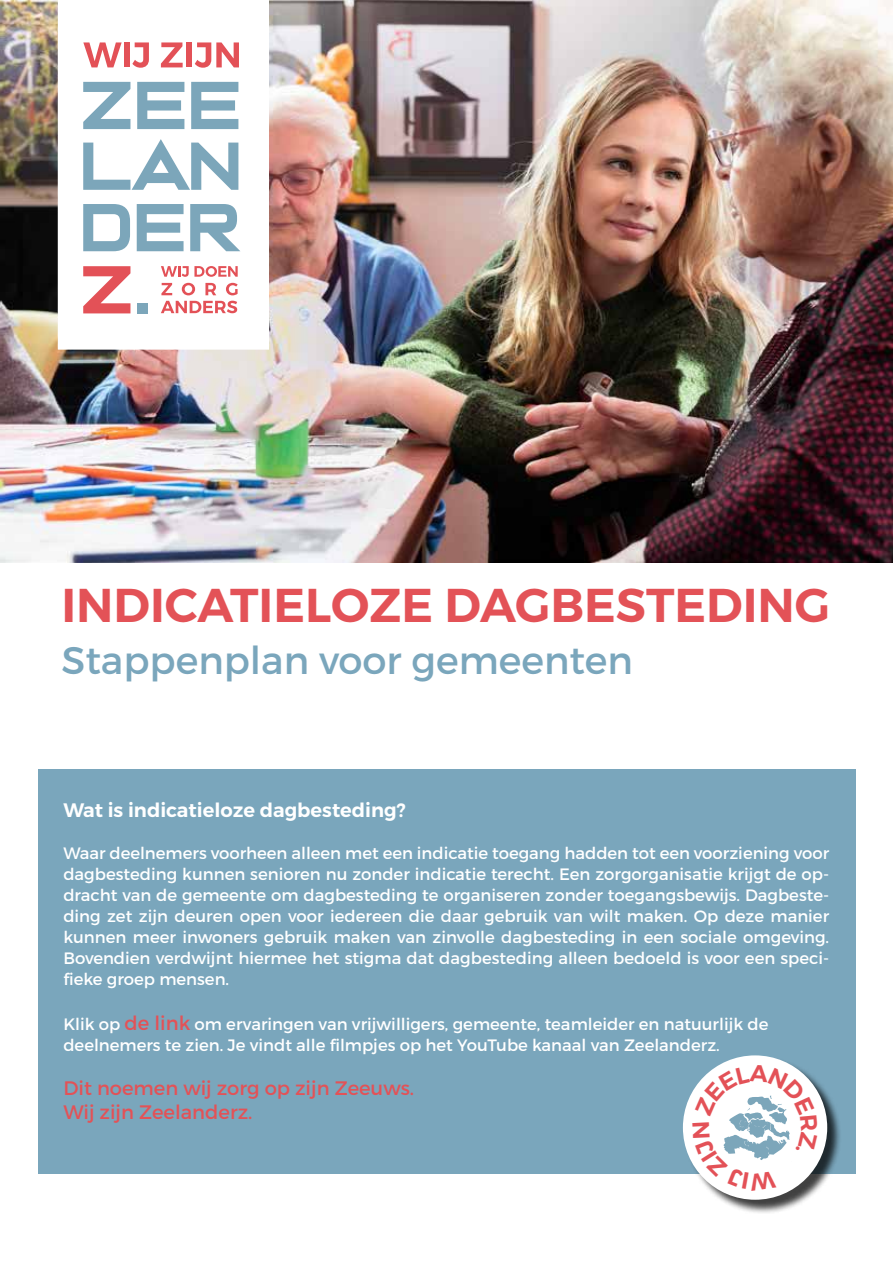
<style>
.page{position:relative;width:893px;height:1263px;background:#fff}
.page>*{position:absolute;margin:0;border:0;box-sizing:border-box;transform-origin:0 0}
.t1{font:600 47.4px "Montserrat";color:#e35257}
.t2{font:38.4px "Montserrat";color:#7aa6bc}
.t3{font:19.5px/23.4px "Montserrat";color:#e35257}
.t4{font:600 19.5px "Montserrat";color:#fff}
.t5{font:16.5px/21px "Montserrat";color:#fff;text-align:justify}
.s1{font-size:19.5px;color:#e35257}
</style>
<div class="page">
<img style="left:0;top:0;width:893px;height:562px">
<div style="left:38px;top:769px;width:817px;height:405px;background:#7aa6bc"></div>
<svg style="left:58px;top:0;width:211px;height:350px"></svg>
<svg style="left:83px;top:82px;width:47px;height:47px"></svg>
<svg style="left:137px;top:82px;width:47px;height:47px"></svg>
<svg style="left:191px;top:82px;width:47px;height:47px"></svg>
<svg style="left:83px;top:139px;width:155px;height:51px"></svg>
<svg style="left:83px;top:204px;width:47px;height:47px"></svg>
<svg style="left:137px;top:204px;width:47px;height:47px"></svg>
<svg style="left:190px;top:204px;width:50px;height:47px"></svg>
<svg style="left:83px;top:266px;width:47px;height:47px"></svg>
<div style="left:137px;top:303px;width:10px;height:10px;background:#7ca6ba"></div>
<svg style="left:161px;top:266px;width:77px;height:11px"></svg>
<svg style="left:161px;top:283px;width:11px;height:12px"></svg>
<svg style="left:182px;top:283px;width:13px;height:12px"></svg>
<svg style="left:205px;top:283px;width:11px;height:12px"></svg>
<svg style="left:226px;top:283px;width:12px;height:12px"></svg>
<svg style="left:161px;top:301px;width:76px;height:12px"></svg>
<svg style="left:83px;top:42px;width:39px;height:25px"></svg>
<div style="left:124px;top:42px;width:6px;height:25px;background:#e35157"></div>
<svg style="left:132px;top:42px;width:17px;height:26px"></svg>
<svg style="left:161px;top:42px;width:22px;height:25px"></svg>
<div style="left:186px;top:42px;width:6px;height:25px;background:#e35157"></div>
<svg style="left:195px;top:42px;width:44px;height:26px"></svg>
<div style="left:685px;top:1057px;width:157px;height:157px;background:#000;opacity:.75"></div>
<div style="left:683px;top:1055px;width:144px;height:145px;background:#fff;border-radius:50%"></div>
<svg style="left:692px;top:1065px;width:126px;height:126px"></svg>
<h1 class="t1" style="left:61px;top:576px;width:770px">INDICATIELOZE DAGBESTEDING</h1>
<h2 class="t2" style="left:61px;top:637px;width:573px">Stappenplan voor gemeenten</h2>
<p class="t4" style="left:63px;top:798px;width:344px">Wat is indicatieloze dagbesteding?</p>
<p class="t5" style="left:63px;top:843px;width:767px">Waar deelnemers voorheen alleen met een indicatie toegang hadden tot een voorziening voor dagbesteding kunnen senioren nu zonder indicatie terecht. Een zorgorganisatie krijgt de op&shy;dracht van de gemeente om dagbesteding te organiseren zonder toegangsbewijs. Dagbeste&shy;ding zet zijn deuren open voor iedereen die daar gebruik van wilt maken. Op deze manier kunnen meer inwoners gebruik maken van zinvolle dagbesteding in een sociale omgeving.<br>Bovendien verdwijnt hiermee het stigma dat dagbesteding alleen bedoeld is voor een speci&shy;fieke groep mensen.</p>
<p class="t5" style="left:63px;top:1013px;width:707px">Klik op <span class="s1">de link</span> om ervaringen van vrijwilligers, gemeente, teamleider en natuurlijk de deelnemers te zien. Je vindt alle filmpjes op het YouTube kanaal van Zeelanderz.</p>
<p class="t3" style="left:63px;top:1076px;width:352px">Dit noemen wij zorg op zijn Zeeuws.<br>Wij zijn Zeelanderz.</p>
</div>
